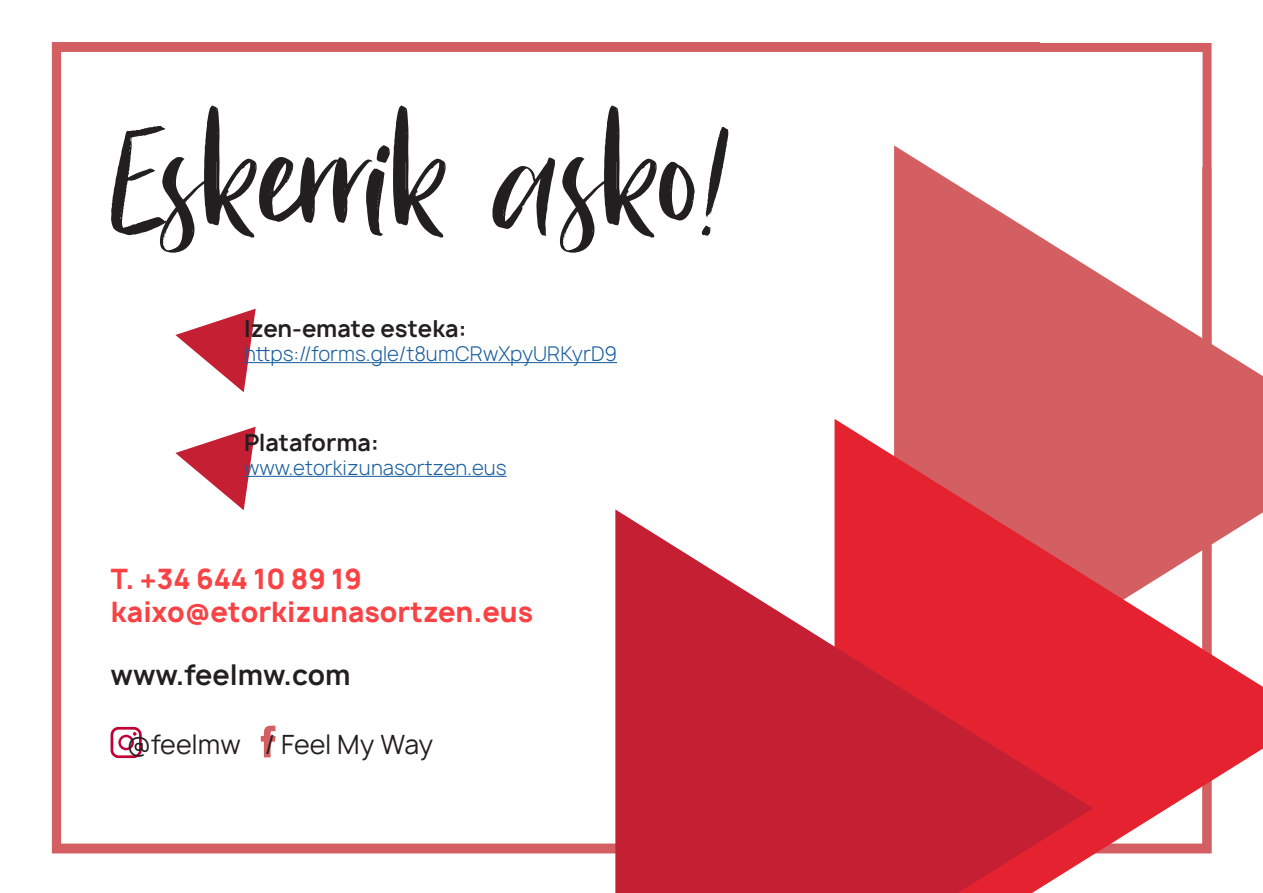
<style>
.page{position:relative;width:1263px;height:893px;background:#fff}
.page>*{position:absolute;margin:0;border:0;box-sizing:border-box;transform-origin:0 0}
.t1{font:195px "Bitter Rose";color:#231f20}
.t2{font:800 27px/33px "Manrope";color:#fa4144}
.t3{font:700 27px "Manrope";color:#231f20}
.t4{font:25.5px "Manrope";color:#231f20}
.t5{font:700 22.5px "Manrope";color:#231f20}
.t6{font:300 19.5px "Manrope";color:#175d9e}
</style>
<div class="page">
<div style="left:52px;top:43px;width:1159px;height:810px;border:9px solid #d35f62"></div>
<svg style="left:894px;top:145px;width:369px;height:274px;fill:#d35f62"></svg>
<svg style="left:111px;top:727px;width:31px;height:31px"></svg>
<svg style="left:261px;top:725px;width:15px;height:32px"></svg>
<svg style="left:834px;top:419px;width:429px;height:436px"></svg>
<svg style="left:615px;top:509px;width:478px;height:384px;background:#d33545"></svg>
<svg style="left:175px;top:309px;width:81px;height:83px"></svg>
<hr style="left:244px;top:362px;width:373px;height:1px;background:#175d9e">
<svg style="left:175px;top:427px;width:81px;height:83px"></svg>
<hr style="left:244px;top:476px;width:262px;height:1px;background:#175d9e">
<h1 class="t1" style="left:111px;top:93px;width:620px">Eskerrik asko!</h1>
<p class="t5" style="left:244px;top:314px;width:224px">Izen-emate esteka:</p>
<p class="t6" style="left:244px;top:342px;width:374px">https://forms.gle/t8umCRwXpyURKyrD9</p>
<p class="t5" style="left:244px;top:427px;width:136px">Plataforma:</p>
<p class="t6" style="left:244px;top:455px;width:264px">www.etorkizunasortzen.eus</p>
<h2 class="t2" style="left:111px;top:562px;width:424px">T. +34 644 10 89 19 kaixo@etorkizunasortzen.eus</h2>
<h2 class="t3" style="left:111px;top:657px;width:242px">www.feelmw.com</h2>
<h3 class="t4" style="left:127px;top:728px;width:308px">@feelmw / Feel My Way</h3>
</div>
